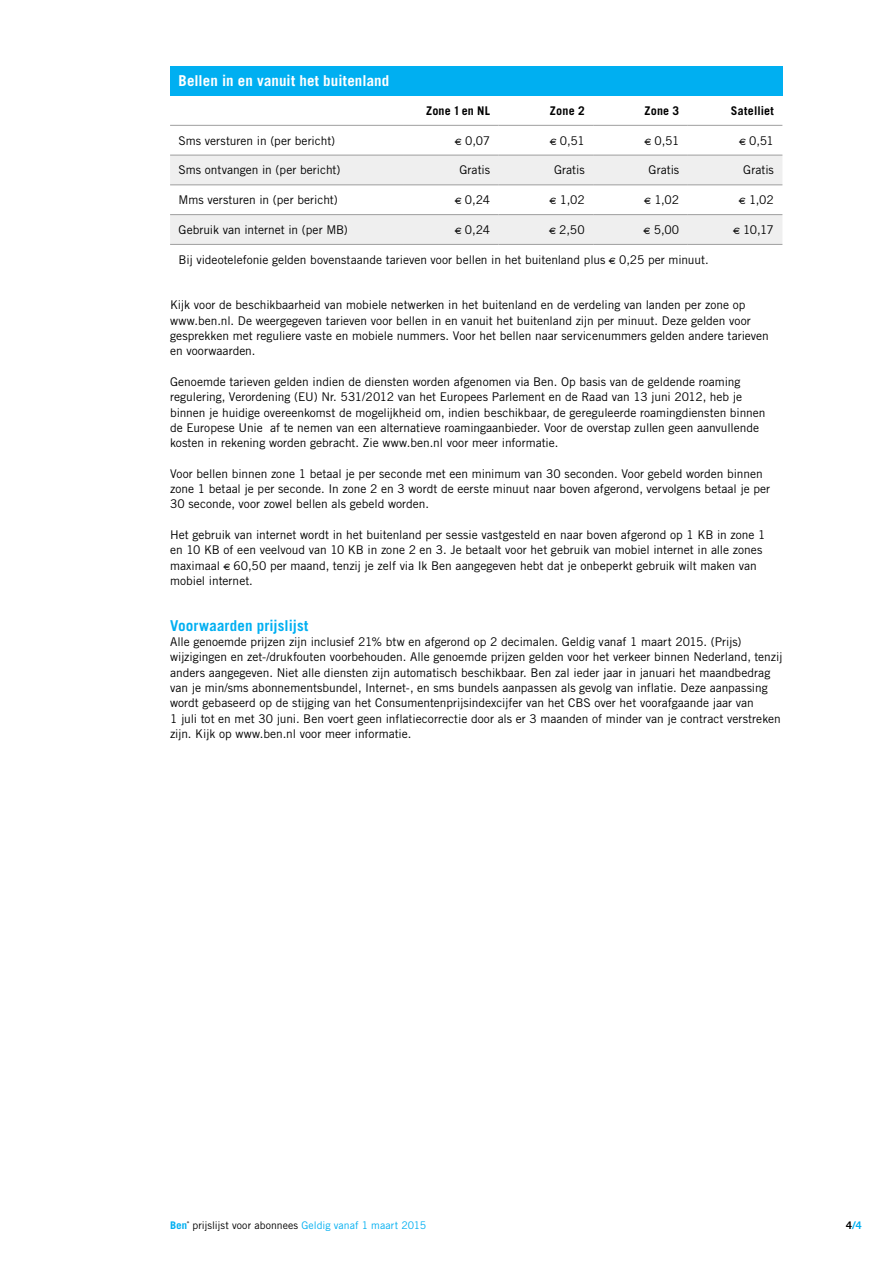
<style>
.page{position:relative;width:893px;height:1263px;background:#fff}
.page>*{position:absolute;margin:0;border:0;box-sizing:border-box;transform-origin:0 0}
.TABEL_koppen{font:700 15px "Ben 2010";letter-spacing:.005em;color:#fff}
.Koppen{font:700 15px "Ben 2010";letter-spacing:.01em;color:#00aff1}
.Platte_tekst{font:12px/15.3px "Ben 2010";color:#000}
.TABEL_platte_tekst{font:12px "Ben 2010";color:#000}
.TABEL_platte_tekst-2{font:700 12px "Ben 2010";letter-spacing:.02em;color:#000}
.t1{font:10.5px "Ben 2010";letter-spacing:.005em;color:#000}
.t2{font:700 10.5px "Ben 2010";color:#00aff1}
.s1{color:#00aff1}
.s2{color:#000}
</style>
<div class="page">
<div style="left:170px;top:66px;width:612px;height:30px;background:#00aff1"></div>
<svg style="left:170px;top:156px;width:612px;height:88px;fill:#efefef"></svg>
<hr style="left:170px;top:125px;width:234px;height:1px;background:#9e9e9e">
<hr style="left:404px;top:125px;width:95px;height:1px;background:#9e9e9e">
<hr style="left:499px;top:125px;width:94px;height:1px;background:#9e9e9e">
<hr style="left:593px;top:125px;width:95px;height:1px;background:#9e9e9e">
<hr style="left:688px;top:125px;width:94px;height:1px;background:#9e9e9e">
<hr style="left:170px;top:155px;width:234px;height:1px;background:#9e9e9e">
<hr style="left:404px;top:155px;width:95px;height:1px;background:#9e9e9e">
<hr style="left:499px;top:155px;width:94px;height:1px;background:#9e9e9e">
<hr style="left:593px;top:155px;width:95px;height:1px;background:#9e9e9e">
<hr style="left:688px;top:155px;width:94px;height:1px;background:#9e9e9e">
<hr style="left:170px;top:185px;width:234px;height:1px;background:#9e9e9e">
<hr style="left:404px;top:185px;width:95px;height:1px;background:#9e9e9e">
<hr style="left:499px;top:185px;width:94px;height:1px;background:#9e9e9e">
<hr style="left:593px;top:185px;width:95px;height:1px;background:#9e9e9e">
<hr style="left:688px;top:185px;width:94px;height:1px;background:#9e9e9e">
<hr style="left:170px;top:214px;width:234px;height:1px;background:#9e9e9e">
<hr style="left:404px;top:214px;width:95px;height:1px;background:#9e9e9e">
<hr style="left:499px;top:214px;width:94px;height:1px;background:#9e9e9e">
<hr style="left:593px;top:214px;width:95px;height:1px;background:#9e9e9e">
<hr style="left:688px;top:214px;width:94px;height:1px;background:#9e9e9e">
<hr style="left:170px;top:244px;width:234px;height:1px;background:#9e9e9e">
<hr style="left:404px;top:244px;width:95px;height:1px;background:#9e9e9e">
<hr style="left:499px;top:244px;width:94px;height:1px;background:#9e9e9e">
<hr style="left:593px;top:244px;width:95px;height:1px;background:#9e9e9e">
<hr style="left:688px;top:244px;width:94px;height:1px;background:#9e9e9e">
<p class="TABEL_koppen" style="left:179px;top:72px;width:212px">Bellen in en vanuit het buitenland</p>
<p class="TABEL_platte_tekst-2" style="left:426px;top:103px;width:66px">Zone 1 en NL</p>
<p class="TABEL_platte_tekst-2" style="left:550px;top:103px;width:36px">Zone 2</p>
<p class="TABEL_platte_tekst-2" style="left:645px;top:103px;width:36px">Zone 3</p>
<p class="TABEL_platte_tekst-2" style="left:731px;top:103px;width:45px">Satelliet</p>
<p class="Platte_tekst" style="left:179px;top:133px;width:158px">Sms versturen in (per bericht)</p>
<p class="TABEL_platte_tekst" style="left:455px;top:133px;width:36px">€ 0,07</p>
<p class="TABEL_platte_tekst" style="left:550px;top:133px;width:36px">€ 0,51</p>
<p class="TABEL_platte_tekst" style="left:645px;top:133px;width:36px">€ 0,51</p>
<p class="TABEL_platte_tekst" style="left:739px;top:133px;width:36px">€ 0,51</p>
<p class="Platte_tekst" style="left:179px;top:162px;width:164px">Sms ontvangen in (per bericht)</p>
<p class="TABEL_platte_tekst" style="left:459px;top:163px;width:32px">Gratis</p>
<p class="TABEL_platte_tekst" style="left:554px;top:163px;width:32px">Gratis</p>
<p class="TABEL_platte_tekst" style="left:649px;top:163px;width:32px">Gratis</p>
<p class="TABEL_platte_tekst" style="left:743px;top:163px;width:32px">Gratis</p>
<p class="Platte_tekst" style="left:179px;top:192px;width:161px">Mms versturen in (per bericht)</p>
<p class="TABEL_platte_tekst" style="left:455px;top:193px;width:36px">€ 0,24</p>
<p class="TABEL_platte_tekst" style="left:550px;top:193px;width:36px">€ 1,02</p>
<p class="TABEL_platte_tekst" style="left:645px;top:193px;width:36px">€ 1,02</p>
<p class="TABEL_platte_tekst" style="left:739px;top:193px;width:36px">€ 1,02</p>
<p class="Platte_tekst" style="left:179px;top:222px;width:171px">Gebruik van internet in (per MB)</p>
<p class="TABEL_platte_tekst" style="left:455px;top:222px;width:36px">€ 0,24</p>
<p class="TABEL_platte_tekst" style="left:549px;top:222px;width:37px">€ 2,50</p>
<p class="TABEL_platte_tekst" style="left:644px;top:222px;width:37px">€ 5,00</p>
<p class="TABEL_platte_tekst" style="left:733px;top:222px;width:42px">€ 10,17</p>
<p class="Platte_tekst" style="left:179px;top:252px;width:532px">Bij videotelefonie gelden bovenstaande tarieven voor bellen in het buitenland plus € 0,25 per minuut.</p>
<p class="Platte_tekst" style="left:170px;top:297px;width:600px">Kijk voor de beschikbaarheid van mobiele netwerken in het buitenland en de verdeling van landen per zone op www.ben.nl. De weergegeven tarieven voor bellen in en vanuit het buitenland zijn per minuut. Deze gelden voor gesprekken met reguliere vaste en mobiele nummers. Voor het bellen naar servicenummers gelden andere tarieven en voorwaarden.</p>
<p class="Platte_tekst" style="left:170px;top:374px;width:597px">Genoemde tarieven gelden indien de diensten worden afgenomen via Ben. Op basis van de geldende roaming regulering, Verordening (EU) Nr. 531/2012 van het Europees Parlement en de Raad van 13 juni 2012, heb je binnen je huidige overeenkomst de mogelijkheid om, indien beschikbaar, de gereguleerde roamingdiensten binnen de Europese Unie af te nemen van een alternatieve roamingaanbieder. Voor de overstap zullen geen aanvullende kosten in rekening worden gebracht. Zie www.ben.nl voor meer informatie.</p>
<p class="Platte_tekst" style="left:170px;top:466px;width:602px">Voor bellen binnen zone 1 betaal je per seconde met een minimum van 30 seconden. Voor gebeld worden binnen zone 1 betaal je per seconde. In zone 2 en 3 wordt de eerste minuut naar boven afgerond, vervolgens betaal je per<br>30 seconde, voor zowel bellen als gebeld worden.</p>
<p class="Platte_tekst" style="left:170px;top:527px;width:597px">Het gebruik van internet wordt in het buitenland per sessie vastgesteld en naar boven afgerond op 1 KB in zone 1 en 10 KB of een veelvoud van 10 KB in zone 2 en 3. Je betaalt voor het gebruik van mobiel internet in alle zones maximaal € 60,50 per maand, tenzij je zelf via Ik Ben aangegeven hebt dat je onbeperkt gebruik wilt maken van mobiel internet.</p>
<p class="Koppen" style="left:170px;top:616px;width:140px">Voorwaarden prijslijst</p>
<p class="Platte_tekst" style="left:170px;top:634px;width:614px">Alle genoemde prijzen zijn inclusief 21% btw en afgerond op 2 decimalen. Geldig vanaf 1 maart 2015. (Prijs) wijzigingen en zet-/drukfouten voorbehouden. Alle genoemde prijzen gelden voor het verkeer binnen Nederland, tenzij anders aangegeven. Niet alle diensten zijn automatisch beschikbaar. Ben zal ieder jaar in januari het maandbedrag van je min/sms abonnementsbundel, Internet-, en sms bundels aanpassen als gevolg van inflatie. Deze aanpassing wordt gebaseerd op de stijging van het Consumentenprijsindexcijfer van het CBS over het voorafgaande jaar van<br>1 juli tot en met 30 juni. Ben voert geen inflatiecorrectie door als er 3 maanden of minder van je contract verstreken zijn. Kijk op www.ben.nl voor meer informatie.</p>
<p class="t1" style="left:170px;top:1219px;width:258px"><span class="s1">∫</span>® prijslijst voor abonnees <span class="s1">Geldig vanaf 1 maart 2015</span></p>
<p class="t2" style="left:846px;top:1218px;width:17px"><span class="s2">4</span>/4</p>
</div>
